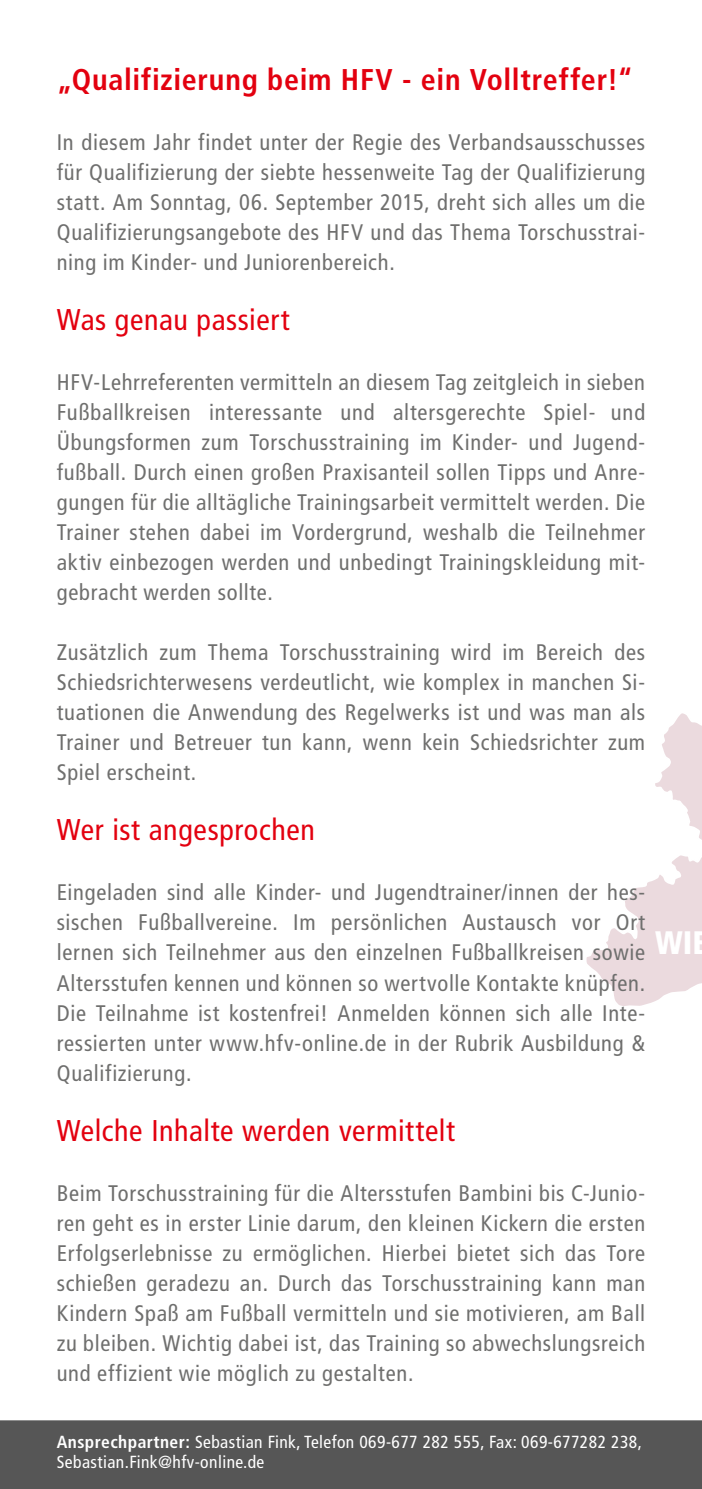
<style>
.page{position:relative;width:702px;height:1489px;background:#fff}
.page>*{position:absolute;margin:0;border:0;box-sizing:border-box;transform-origin:0 0}
.t1{font:900 condensed 32.5px "Frutiger LT Std";color:#fff}
.t2{font:condensed 30px "Frutiger LT Std";letter-spacing:.02em;color:#e3000f}
.t3{font:700 condensed 30px "Frutiger LT Std";letter-spacing:.025em;color:#e3000f}
.t4{font:condensed 22.5px/30px "Frutiger LT Std";letter-spacing:.03em;color:#6f6f6e;text-align:justify}
.t5{font:condensed 17.5px/20px "Frutiger LT Std";letter-spacing:.025em;color:#fff}
.s1{font-weight:700}
</style>
<div class="page">
<svg style="left:586px;top:713px;width:116px;height:293px"></svg>
<div style="left:0;top:1420px;width:702px;height:68px;background:#565656"></div>
<h2 class="t3" style="left:57px;top:62px;width:578px">„Qualifizierung beim HFV - ein Volltreffer!“</h2>
<p class="t4" style="left:57px;top:127px;width:590px">In diesem Jahr findet unter der Regie des Verbandsausschusses für Qualifizierung der siebte hessenweite Tag der Qualifizierung statt. Am Sonntag, 06. September 2015, dreht sich alles um die Qualifizierungsangebote des HFV und das Thema Torschusstrai&shy;ning im Kinder- und Juniorenbereich.</p>
<h2 class="t2" style="left:57px;top:302px;width:234px">Was genau passiert</h2>
<p class="t4" style="left:57px;top:367px;width:590px">HFV-Lehrreferenten vermitteln an diesem Tag zeitgleich in sieben Fußballkreisen interessante und altersgerechte Spiel- und Übungsformen zum Torschusstraining im Kinder- und Jugend&shy;fußball. Durch einen großen Praxisanteil sollen Tipps und Anre&shy;gungen für die alltägliche Trainingsarbeit vermittelt werden. Die Trainer stehen dabei im Vordergrund, weshalb die Teilnehmer aktiv einbezogen werden und unbedingt Trainingskleidung mit&shy;gebracht werden sollte.</p>
<p class="t4" style="left:57px;top:637px;width:590px">Zusätzlich zum Thema Torschusstraining wird im Bereich des Schiedsrichterwesens verdeutlicht, wie komplex in manchen Si&shy;tuationen die Anwendung des Regelwerks ist und was man als Trainer und Betreuer tun kann, wenn kein Schiedsrichter zum Spiel erscheint.</p>
<h2 class="t2" style="left:57px;top:812px;width:260px">Wer ist angesprochen</h2>
<p class="t4" style="left:57px;top:877px;width:590px">Eingeladen sind alle Kinder- und Jugendtrainer/innen der hes&shy;sischen Fußballvereine. Im persönlichen Austausch vor Ort lernen sich Teilnehmer aus den einzelnen Fußballkreisen sowie Altersstufen kennen und können so wertvolle Kontakte knüpfen.<br>Die Teilnahme ist kostenfrei! Anmelden können sich alle Inte&shy;ressierten unter www.hfv-online.de in der Rubrik Ausbildung &amp; Qualifizierung.</p>
<h2 class="t2" style="left:57px;top:1112px;width:400px">Welche Inhalte werden vermittelt</h2>
<h1 class="t1" style="left:655px;top:922px;width:56px">WIE</h1>
<p class="t4" style="left:57px;top:1177px;width:590px">Beim Torschusstraining für die Altersstufen Bambini bis C-Junio&shy;ren geht es in erster Linie darum, den kleinen Kickern die ersten Erfolgserlebnisse zu ermöglichen. Hierbei bietet sich das Tore schießen geradezu an. Durch das Torschusstraining kann man Kindern Spaß am Fußball vermitteln und sie motivieren, am Ball zu bleiben. Wichtig dabei ist, das Training so abwechslungsreich und effizient wie möglich zu gestalten.</p>
<p class="t5" style="left:57px;top:1432px;width:586px"><span class="s1">Ansprechpartner:</span> Sebastian Fink, Telefon 069-677 282 555, Fax: 069-677282 238,<br>Sebastian.Fink@hfv-online.de</p>
</div>
